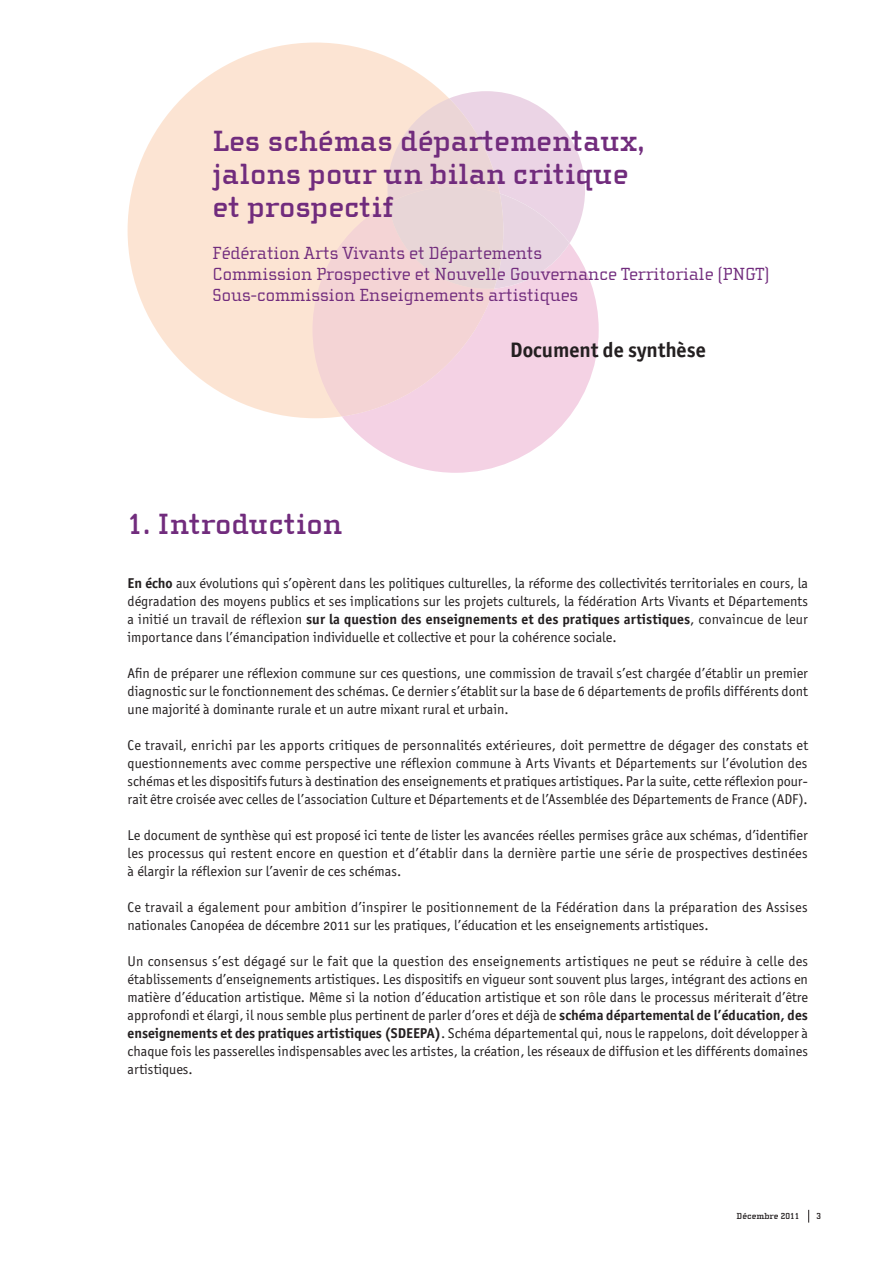
<style>
.page{position:relative;width:893px;height:1263px;background:#fff}
.page>*{position:absolute;margin:0;border:0;box-sizing:border-box;transform-origin:0 0}
.t1{font:700 30px/33px "Cholla Slab";color:#712c7d}
.t2{font:21px "ITC Officina Sans OS Bd";color:#231f20}
.t3{font:18px/21px "Cholla Slab";color:#712c7d}
.t4{font:14.25px/18px "ITC Officina Sans OS";color:#231f20;text-align:justify}
.t5{font:14.25px "ITC Officina Sans OS Bd";letter-spacing:.01em;color:#231f20}
.t6{font:700 9px "Cholla Slab";color:#231f20}
.s1{font-family:"ITC Officina Sans OS Bd"}
.s2{font-family:"ITC Officina Sans OS"}
</style>
<div class="page">
<div style="left:128px;top:43px;width:375px;height:375px;background:#fce4d3;border-radius:50%"></div>
<svg style="left:342px;top:269px;width:257px;height:204px;fill:#f4d2e4"></svg>
<svg style="left:313px;top:91px;width:272px;height:325px"></svg>
<svg style="left:808px;top:1210px;width:1px;height:12px"></svg>
<h1 class="t1" style="left:213px;top:124px;width:433px">Les schémas départementaux, jalons pour un bilan critique et prospectif</h1>
<p class="t3" style="left:213px;top:243px;width:558px">Fédération Arts Vivants et Départements<br>Commission Prospective et Nouvelle Gouvernance Territoriale (PNGT)<br>Sous-commission Enseignements artistiques</p>
<h2 class="t2" style="left:510px;top:336px;width:197px">Document de synthèse</h2>
<h1 class="t1" style="left:128px;top:507px;width:216px">1. Introduction</h1>
<p class="t4" style="left:128px;top:574px;width:682px"><span class="s1">En écho</span> aux évolutions qui s’opèrent dans les politiques culturelles, la réforme des collectivités territoriales en cours, la dégradation des moyens publics et ses implications sur les projets culturels, la fédération Arts Vivants et Départements</p>
<p class="t5" style="left:128px;top:610px;width:682px"><span class="s2">a initié un travail de réflexion</span> sur la question des enseignements et des pratiques artistiques<span class="s2">, convaincue de leur</span></p>
<p class="t4" style="left:128px;top:628px;width:491px">importance dans l’émancipation individuelle et collective et pour la cohérence sociale.</p>
<p class="t4" style="left:128px;top:664px;width:682px">Afin de préparer une réflexion commune sur ces questions, une commission de travail s’est chargée d’établir un premier diagnostic sur le fonctionnement des schémas. Ce dernier s’établit sur la base de 6 départements de profils différents dont une majorité à dominante rurale et un autre mixant rural et urbain.</p>
<p class="t4" style="left:128px;top:736px;width:682px">Ce travail, enrichi par les apports critiques de personnalités extérieures, doit permettre de dégager des constats et questionnements avec comme perspective une réflexion commune à Arts Vivants et Départements sur l’évolution des schémas et les dispositifs futurs à destination des enseignements et pratiques artistiques. Par la suite, cette réflexion pour&shy;rait être croisée avec celles de l’association Culture et Départements et de l’Assemblée des Départements de France (ADF).</p>
<p class="t4" style="left:128px;top:826px;width:682px">Le document de synthèse qui est proposé ici tente de lister les avancées réelles permises grâce aux schémas, d’identifier les processus qui restent encore en question et d’établir dans la dernière partie une série de prospectives destinées à élargir la réflexion sur l’avenir de ces schémas.</p>
<p class="t4" style="left:128px;top:898px;width:682px">Ce travail a également pour ambition d’inspirer le positionnement de la Fédération dans la préparation des Assises nationales Canopéea de décembre 2011 sur les pratiques, l’éducation et les enseignements artistiques.</p>
<p class="t4" style="left:128px;top:952px;width:682px">Un consensus s’est dégagé sur le fait que la question des enseignements artistiques ne peut se réduire à celle des établissements d’enseignements artistiques. Les dispositifs en vigueur sont souvent plus larges, intégrant des actions en matière d’éducation artistique. Même si la notion d’éducation artistique et son rôle dans le processus mériterait d’être approfondi et élargi, il nous semble plus pertinent de parler d’ores et déjà de <span class="s1">schéma départemental de l’éducation, des enseignements et des pratiques artistiques (SDEEPA)</span>. Schéma départemental qui, nous le rappelons, doit développer à chaque fois les passerelles indispensables avec les artistes, la création, les réseaux de diffusion et les différents domaines artistiques.</p>
<p class="t6" style="left:737px;top:1211px;width:64px">Décembre 2011</p>
<p class="t6" style="left:816px;top:1211px;width:6px">3</p>
</div>
